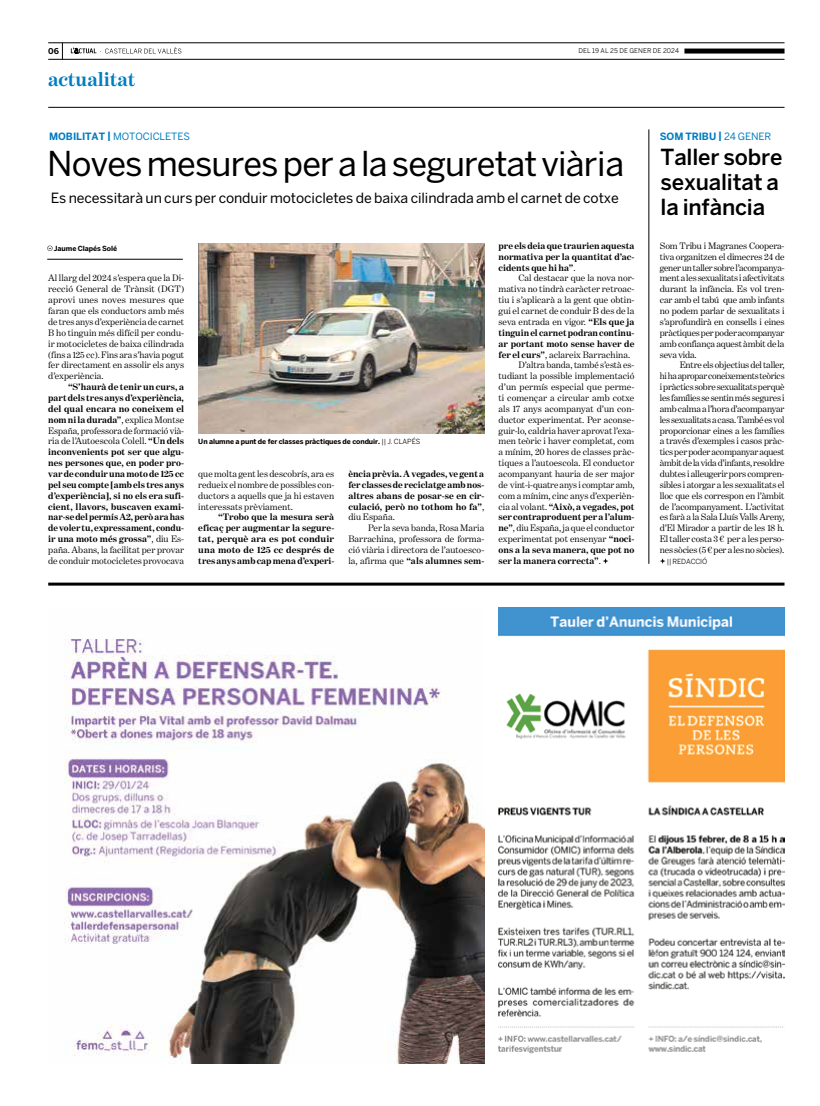
<style>
.page{position:relative;width:820px;height:1106px;background:#fff}
.page>*{position:absolute;margin:0;border:0;box-sizing:border-box;transform-origin:0 0}
.t1{font:34px "Benton Sans";letter-spacing:-.025em;color:#000}
.t2{font:500 22px/25px "Benton Sans";letter-spacing:-.01em;color:#000}
.t3{font:700 20px "Benton Modern One";letter-spacing:-.005em;color:#007dc1}
.t4{font:14px "Benton Sans";letter-spacing:-.005em;color:#000}
.t5{font:10px "Benton Sans";letter-spacing:-.005em;color:#007dc1}
.t6{font:700 10px "Benton Sans";letter-spacing:-.01em;color:#007dc1}
.t7{font:9.5px/10.9px "Benton Modern One";letter-spacing:.005em;color:#000;text-align:justify}
.t8{font:700 9.5px/10.9px "Benton Modern One";letter-spacing:.005em;color:#000;text-align:justify}
.t9{font:700 8px "Benton Sans";color:#000}
.t10{font:700 7px "Benton Sans";letter-spacing:-.01em;color:#000}
.t11{font:7px "Benton Sans";letter-spacing:-.015em;color:#000}
.t12{font:6.5px "Benton Sans";letter-spacing:.005em;color:#000}
.s1{font-weight:700}
.s2{font-weight:400}
</style>
<div class="page">
<svg style="left:62px;top:44px;width:1px;height:15px"></svg>
<hr style="left:48px;top:107px;width:736px;height:1px;background:#000">
<hr style="left:48px;top:43px;width:736px;height:1px;background:#000">
<hr style="left:48px;top:59px;width:736px;height:1px;background:#000">
<div style="left:684px;top:49px;width:100px;height:5px;background:#000"></div>
<svg style="left:71px;top:47px;width:110px;height:7px"></svg>
<img style="left:64px;top:639px;width:420px;height:424px">
<img style="left:498px;top:607px;width:286px;height:447px">
<hr style="left:48px;top:582px;width:736px;height:3px;background:#000">
<svg style="left:660px;top:558px;width:5px;height:6px"></svg>
<hr style="left:648px;top:129px;width:1px;height:435px;background:#000">
<svg style="left:47px;top:246px;width:6px;height:5px"></svg>
<hr style="left:47px;top:259px;width:136px;height:1px;background:#000">
<img style="left:198px;top:243px;width:286px;height:190px">
<svg style="left:603px;top:558px;width:5px;height:6px"></svg>
<p class="t9" style="left:48px;top:46px;width:12px">06</p>
<p class="t12" style="left:578px;top:47px;width:102px">DEL 19 AL 25 DE GENER DE 2024</p>
<h3 class="t3" style="left:48px;top:68px;width:89px">actualitat</h3>
<p class="t5" style="left:49px;top:131px;width:142px"><span class="s1">MOBILITAT |</span> MOTOCICLETES</p>
<h1 class="t1" style="left:47px;top:144px;width:578px">Noves mesures per a la seguretat viària</h1>
<h3 class="t4" style="left:51px;top:190px;width:569px">Es necessitarà un curs per conduir motocicletes de baixa cilindrada amb el carnet de cotxe</h3>
<p class="t10" style="left:54px;top:244px;width:65px">Jaume Clapés Solé</p>
<p class="t8" style="left:498px;top:240px;width:137px">pre els deia que traurien aquesta normativa per la quantitat d’ac&shy;cidents que hi ha”<span class="s2">.</span></p>
<p class="t7" style="left:518px;top:273px;width:117px">Cal destacar que la nova nor-</p>
<p class="t7" style="left:498px;top:284px;width:137px">mativa no tindrà caràcter retroac-</p>
<p class="t7" style="left:498px;top:294px;width:137px">tiu i s’aplicarà a la gent que obtin-</p>
<p class="t7" style="left:498px;top:305px;width:137px">gui el carnet de conduir B des de la</p>
<p class="t7" style="left:498px;top:316px;width:137px">seva entrada en vigor. <span class="s1">“Els que ja</span></p>
<p class="t8" style="left:498px;top:327px;width:137px">tinguin el carnet podran continu-</p>
<p class="t8" style="left:498px;top:338px;width:137px">ar portant moto sense haver de</p>
<p class="t7" style="left:498px;top:349px;width:133px"><span class="s1">fer el curs”</span>, aclareix Barrachina.</p>
<p class="t7" style="left:518px;top:360px;width:117px">D’altra banda, també s’està es-</p>
<p class="t7" style="left:498px;top:370px;width:137px">tudiant la possible implementació</p>
<p class="t7" style="left:498px;top:381px;width:137px">d’un permís especial que perme-</p>
<p class="t7" style="left:498px;top:392px;width:137px">ti començar a circular amb cotxe</p>
<p class="t7" style="left:498px;top:403px;width:137px">als 17 anys acompanyat d’un con-</p>
<p class="t7" style="left:498px;top:414px;width:137px">ductor experimentat. Per aconse-</p>
<p class="t7" style="left:498px;top:425px;width:137px">guir-lo, caldria haver aprovat l’exa-</p>
<p class="t7" style="left:498px;top:436px;width:137px">men teòric i haver completat, com</p>
<p class="t7" style="left:498px;top:446px;width:137px">a mínim, 20 hores de classes pràc-</p>
<p class="t7" style="left:498px;top:457px;width:137px">tiques a l’autoescola. El conductor</p>
<p class="t7" style="left:498px;top:468px;width:137px">acompanyant hauria de ser major</p>
<p class="t7" style="left:498px;top:479px;width:137px">de vint-i-quatre anys i comptar amb,</p>
<p class="t7" style="left:498px;top:490px;width:137px">com a mínim, cinc anys d’experièn-</p>
<p class="t8" style="left:498px;top:501px;width:137px"><span class="s2">cia al volant.</span> “Això, a vegades, pot</p>
<p class="t8" style="left:498px;top:511px;width:137px">ser contraproduent per a l’alum-</p>
<p class="t7" style="left:498px;top:522px;width:137px"><span class="s1">ne”</span>, diu España, ja que el conductor</p>
<p class="t7" style="left:498px;top:533px;width:137px">experimentat pot ensenyar <span class="s1">“noci-</span></p>
<p class="t8" style="left:498px;top:544px;width:137px">ons a la seva manera, que pot no</p>
<p class="t8" style="left:498px;top:555px;width:104px">ser la manera correcta”<span class="s2">.</span></p>
<p class="t7" style="left:48px;top:273px;width:137px">Al llarg del 2024 s’espera que la Di&shy;recció General de Trànsit (DGT) aprovi unes noves mesures que faran que els conductors amb més de tres anys d’experiència de carnet B ho tinguin més difícil per condu&shy;ir motocicletes de baixa cilindrada (fins a 125 cc). Fins ara s’havia pogut fer directament en assolir els anys d’experiència.</p>
<p class="t8" style="left:48px;top:381px;width:137px;text-indent:20px">“S’haurà de tenir un curs, a part dels tres anys d’experiència, del qual encara no coneixem el nom ni la durada”<span class="s2">, explica Montse España, professora de formació vià&shy;ria de l’Autoescola Colell.</span> “Un dels inconvenients pot ser que algu&shy;nes persones que, en poder pro&shy;var de conduir una moto de 125 cc pel seu compte [amb els tres anys d’experiència], si no els era sufi&shy;cient, llavors, buscaven exami&shy;nar-se del permís A2, però ara has de voler tu, expressament, condu&shy;ir una moto més grossa”<span class="s2">, diu Es&shy;paña. Abans, la facilitat per provar de conduir motocicletes provocava</span></p>
<p class="t10" style="left:198px;top:437px;width:223px">Un alumne a punt de fer classes pràctiques de conduir. <span class="s2">|| J. CLAPÉS</span></p>
<p class="t7" style="left:198px;top:468px;width:137px">que molta gent les descobrís, ara es redueix el nombre de possibles con&shy;ductors a aquells que ja hi estaven interessats prèviament.</p>
<p class="t8" style="left:198px;top:511px;width:137px;text-indent:20px">“Trobo que la mesura serà eficaç per augmentar la segure&shy;tat, perquè ara es pot conduir una moto de 125 cc després de tres anys amb cap mena d’experi-</p>
<p class="t8" style="left:348px;top:468px;width:137px">ència prèvia. A vegades, ve gent a fer classes de reciclatge amb nos&shy;altres abans de posar-se en cir&shy;culació, però no tothom ho fa”<span class="s2">, diu España.</span></p>
<p class="t7" style="left:348px;top:522px;width:137px;text-indent:20px">Per la seva banda, Rosa Maria Barrachina, professora de forma&shy;ció viària i directora de l’autoesco&shy;la, afirma que <span class="s1">“als alumnes sem-</span></p>
<p class="t6" style="left:659px;top:131px;width:113px">SOM TRIBU | <span class="s2">24 GENER</span></p>
<h2 class="t2" style="left:660px;top:144px;width:123px">Taller sobre sexualitat a la infància</h2>
<p class="t7" style="left:659px;top:240px;width:126px">Som Tribu i Magranes Coopera&shy;tiva organitzen el dimecres 24 de gener un taller sobre l’acompanya&shy;ment a les sexualitats i afectivitats durant la infància. Es vol tren&shy;car amb el tabú que amb infants no podem parlar de sexualitats i s’aprofundirà en consells i eines pràctiques per poder acompanyar amb confiança aquest àmbit de la seva vida.</p>
<p class="t7" style="left:659px;top:360px;width:126px;text-indent:20px">Entre els objectius del taller, hi ha apropar coneixements teòrics i pràctics sobre sexualitats perquè les famílies se sentin més segures i amb calma a l’hora d’acompanyar les sexualitats a casa. També es vol proporcionar eines a les famílies a través d’exemples i casos pràc&shy;tics per poder acompanyar aquest àmbit de la vida d’infants, resoldre dubtes i alleugerir pors compren&shy;sibles i atorgar a les sexualitats el lloc que els correspon en l’àmbit de l’acompanyament. L’activitat es farà a la Sala Lluís Valls Areny, d’El Mirador a partir de les 18 h.<br>El taller costa 3 € per a les perso&shy;nes sòcies (5 € per a les no sòcies).</p>
<p class="t11" style="left:666px;top:557px;width:42px">|| REDACCIÓ</p>
</div>
